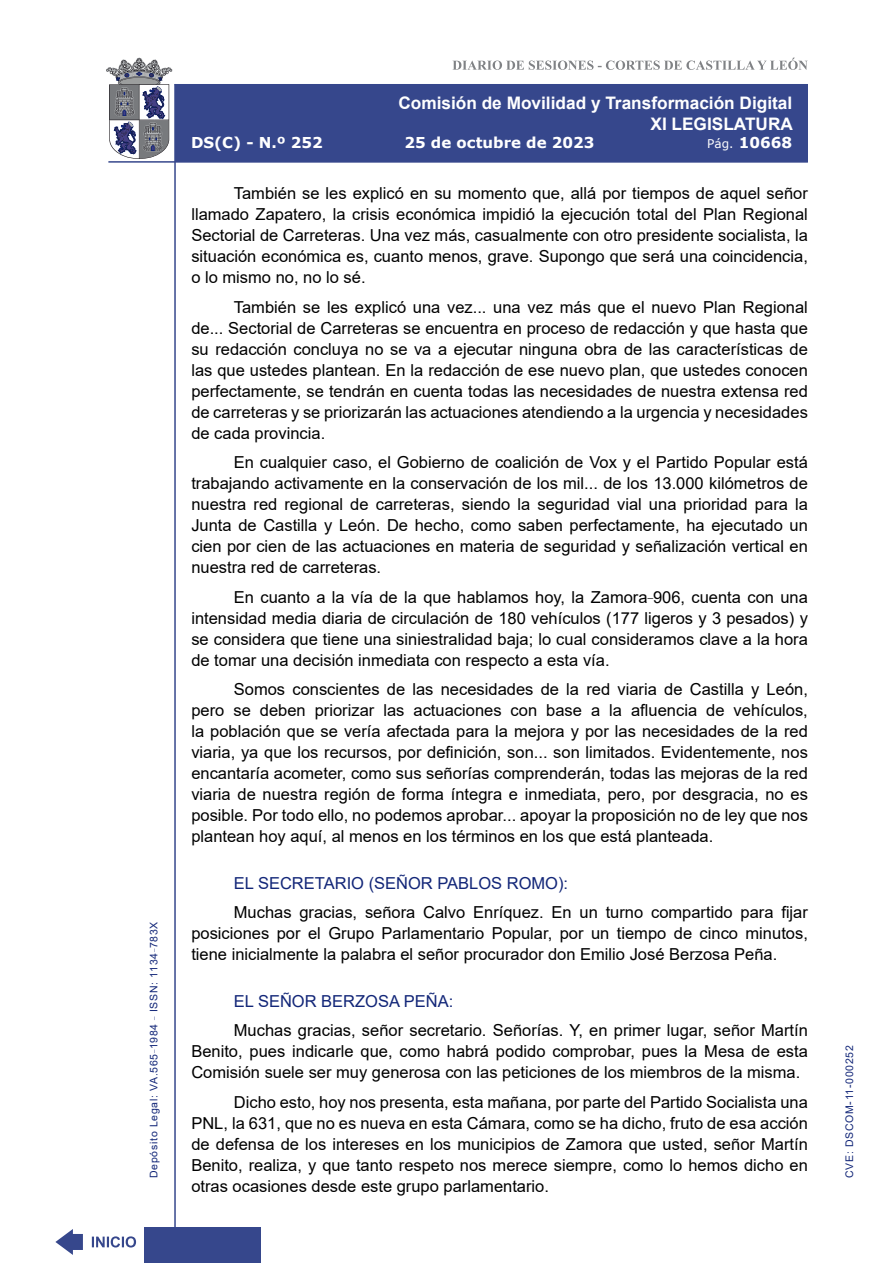
<style>
.page{position:relative;width:893px;height:1263px;background:#fff}
.page>*{position:absolute;margin:0;border:0;box-sizing:border-box;transform-origin:0 0}
.t1{font:700 17.25px/20.7px "Arial";color:#fff;text-align:right}
.t2{font:16.5px/21px "Arial";color:#000;text-align:justify}
.Orador{font:16.5px "Arial";color:#122678}
.t3{font:700 15px "Verdana";color:#fff}
.t4{font:10.5px "Arial";letter-spacing:.065em;color:#122678}
.s1{font-weight:400;font-size:12px}
</style>
<div class="page">
<svg style="left:452px;top:58px;width:356px;height:12px"></svg>
<hr style="left:174px;top:84px;width:2px;height:1179px;background:#36478c">
<div style="left:144px;top:1227px;width:117px;height:36px;background:#36478c"></div>
<div style="left:175px;top:84px;width:633px;height:78px;background:#36478c"></div>
<hr style="left:108px;top:161px;width:700px;height:2px;background:#36478c">
<svg style="left:92px;top:1236px;width:44px;height:11px"></svg>
<svg style="left:55px;top:1229px;width:28px;height:26px"></svg>
<svg style="left:106px;top:58px;width:66px;height:101px"></svg>
<p class="t4" style="left:146px;top:1178px;width:258px;rotate:-90deg">Depósito Legal: VA.565<sup>_</sup>1984 <sup>_</sup> ISSN: 1134<sup>_</sup>783X</p>
<p class="t1" style="left:398px;top:93px;width:396px">Comisión de Movilidad y Transformación Digital<br>XI LEGISLATURA</p>
<p class="t3" style="left:191px;top:132px;width:133px">DS(C) - N.º 252</p>
<p class="t3" style="left:404px;top:132px;width:191px">25 de octubre de 2023</p>
<p class="t3" style="left:707px;top:132px;width:86px"><span class="s1">Pág.</span> 10668</p>
<p class="t2" style="left:191px;top:183px;width:618px;text-indent:43px">También se les explicó en su momento que, allá por tiempos de aquel señor llamado Zapatero, la crisis económica impidió la ejecución total del Plan Regional Sectorial de Carreteras. Una vez más, casualmente con otro presidente socialista, la situación económica es, cuanto menos, grave. Supongo que será una coincidencia, o lo mismo no, no lo sé.</p>
<p class="t2" style="left:191px;top:296px;width:618px;text-indent:43px">También se les explicó una vez... una vez más que el nuevo Plan Regional de... Sectorial de Carreteras se encuentra en proceso de redacción y que hasta que su redacción concluya no se va a ejecutar ninguna obra de las características de las que ustedes plantean. En la redacción de ese nuevo plan, que ustedes conocen perfectamente, se tendrán en cuenta todas las necesidades de nuestra extensa red de carreteras y se priorizarán las actuaciones atendiendo a la urgencia y necesidades de cada provincia.</p>
<p class="t2" style="left:191px;top:452px;width:618px;text-indent:43px">En cualquier caso, el Gobierno de coalición de Vox y el Partido Popular está trabajando activamente en la conservación de los mil... de los 13.000 kilómetros de nuestra red regional de carreteras, siendo la seguridad vial una prioridad para la Junta de Castilla y León. De hecho, como saben perfectamente, ha ejecutado un cien por cien de las actuaciones en materia de seguridad y señalización vertical en nuestra red de carreteras.</p>
<p class="t2" style="left:191px;top:586px;width:618px;text-indent:43px">En cuanto a la vía de la que hablamos hoy, la Zamora<sup>_</sup>906, cuenta con una intensidad media diaria de circulación de 180 vehículos (177 ligeros y 3 pesados) y se considera que tiene una siniestralidad baja; lo cual consideramos clave a la hora de tomar una decisión inmediata con respecto a esta vía.</p>
<p class="t2" style="left:191px;top:679px;width:618px;text-indent:43px">Somos conscientes de las necesidades de la red viaria de Castilla y León, pero se deben priorizar las actuaciones con base a la afluencia de vehículos, la población que se vería afectada para la mejora y por las necesidades de la red viaria, ya que los recursos, por definición, son... son limitados. Evidentemente, nos encantaría acometer, como sus señorías comprenderán, todas las mejoras de la red viaria de nuestra región de forma íntegra e inmediata, pero, por desgracia, no es posible. Por todo ello, no podemos aprobar... apoyar la proposición no de ley que nos plantean hoy aquí, al menos en los términos en los que está planteada.</p>
<p class="Orador" style="left:234px;top:871px;width:336px">EL SECRETARIO (SEÑOR PABLOS ROMO):</p>
<p class="t2" style="left:191px;top:902px;width:618px;text-indent:43px">Muchas gracias, señora Calvo Enríquez. En un turno compartido para fijar posiciones por el Grupo Parlamentario Popular, por un tiempo de cinco minutos, tiene inicialmente la palabra el señor procurador don Emilio José Berzosa Peña.</p>
<p class="Orador" style="left:234px;top:989px;width:221px">EL SEÑOR BERZOSA PEÑA:</p>
<p class="t2" style="left:191px;top:1020px;width:618px;text-indent:43px">Muchas gracias, señor secretario. Señorías. Y, en primer lugar, señor Martín Benito, pues indicarle que, como habrá podido comprobar, pues la Mesa de esta Comisión suele ser muy generosa con las peticiones de los miembros de la misma.</p>
<p class="t2" style="left:191px;top:1091px;width:618px;text-indent:43px">Dicho esto, hoy nos presenta, esta mañana, por parte del Partido Socialista una PNL, la 631, que no es nueva en esta Cámara, como se ha dicho, fruto de esa acción de defensa de los intereses en los municipios de Zamora que usted, señor Martín Benito, realiza, y que tanto respeto nos merece siempre, como lo hemos dicho en otras ocasiones desde este grupo parlamentario.</p>
<p class="t4" style="left:842px;top:1178px;width:134px;rotate:-90deg">CVE: DSCOM-11-000252</p>
</div>
